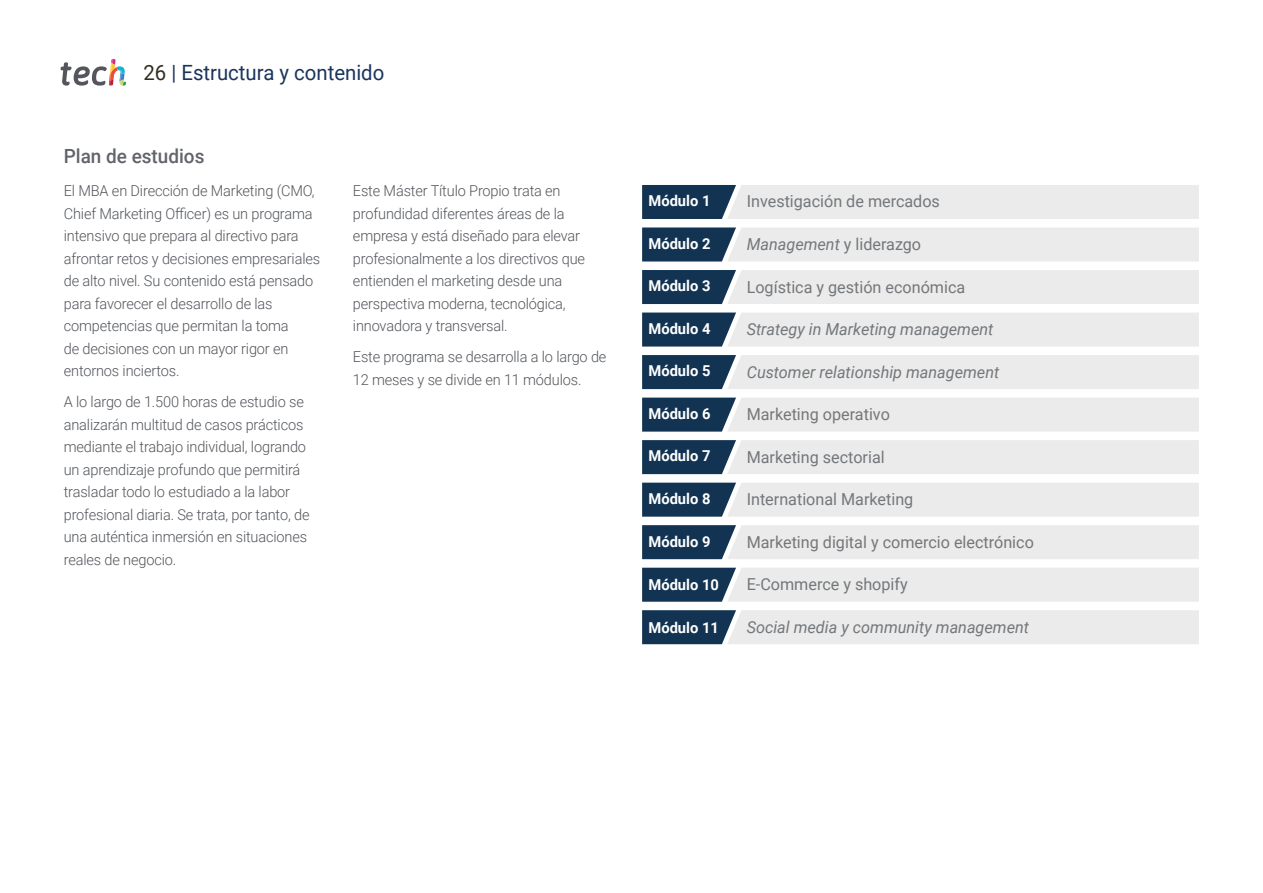
<style>
.page{position:relative;width:1263px;height:893px;background:#fff}
.page>*{position:absolute;margin:0;border:0;box-sizing:border-box;transform-origin:0 0}
.t1{font:21px "Roboto";color:#1a355c}
.t2{font:500 19.5px "Roboto";color:#61646a}
.t3{font:16.5px "Roboto";color:#74777b}
.t4{font:italic 16.5px "Roboto";color:#74777b}
.t5{font:300 15px/22.5px "Roboto";letter-spacing:-.01em;color:#52555b}
.t6{font:700 15px "Roboto";color:#fff}
.s1{color:#312e20}
.s2{font-style:normal}
</style>
<div class="page">
<svg style="left:61px;top:59px;width:65px;height:27px"></svg>
<svg style="left:642px;top:185px;width:557px;height:34px;background:#c8ced2"></svg>
<svg style="left:642px;top:355px;width:557px;height:34px;background:#c8ced2"></svg>
<svg style="left:642px;top:270px;width:557px;height:34px;background:#c8ced2"></svg>
<svg style="left:642px;top:440px;width:557px;height:34px;background:#c8ced2"></svg>
<svg style="left:642px;top:525px;width:557px;height:34px;background:#c8ced2"></svg>
<svg style="left:642px;top:227px;width:557px;height:34px;background:#c9cfd3"></svg>
<svg style="left:642px;top:398px;width:557px;height:34px;background:#c9cfd3"></svg>
<svg style="left:642px;top:313px;width:557px;height:34px;background:#c9cfd3"></svg>
<svg style="left:642px;top:483px;width:557px;height:34px;background:#c9ced2"></svg>
<svg style="left:642px;top:568px;width:557px;height:34px;background:#c9ced2"></svg>
<svg style="left:642px;top:610px;width:557px;height:34px;background:#c8ced2"></svg>
<h1 class="t1" style="left:144px;top:57px;width:242px"><span class="s1">26</span> | Estructura y contenido</h1>
<h2 class="t2" style="left:64px;top:143px;width:142px">Plan de estudios</h2>
<p class="t5" style="left:64px;top:179px;width:258px">El MBA en Dirección de Marketing (CMO, Chief Marketing Officer) es un programa intensivo que prepara al directivo para afrontar retos y decisiones empresariales de alto nivel. Su contenido está pensado para favorecer el desarrollo de las competencias que permitan la toma<br>de decisiones con un mayor rigor en entornos inciertos.</p>
<p class="t5" style="left:64px;top:390px;width:247px">A lo largo de 1.500 horas de estudio se analizarán multitud de casos prácticos mediante el trabajo individual, logrando un aprendizaje profundo que permitirá trasladar todo lo estudiado a la labor profesional diaria. Se trata, por tanto, de una auténtica inmersión en situaciones reales de negocio.</p>
<p class="t5" style="left:353px;top:179px;width:234px">Este Máster Título Propio trata en profundidad diferentes áreas de la empresa y está diseñado para elevar profesionalmente a los directivos que entienden el marketing desde una perspectiva moderna, tecnológica, innovadora y transversal.</p>
<p class="t5" style="left:353px;top:345px;width:255px">Este programa se desarrolla a lo largo de<br>12 meses y se divide en 11 módulos.</p>
<p class="t6" style="left:648px;top:190px;width:63px">Módulo 1</p>
<p class="t3" style="left:747px;top:190px;width:195px">Investigación de mercados</p>
<p class="t6" style="left:648px;top:233px;width:63px">Módulo 2</p>
<p class="t4" style="left:747px;top:233px;width:176px">Management <span class="s2">y liderazgo</span></p>
<p class="t6" style="left:648px;top:276px;width:63px">Módulo 3</p>
<p class="t3" style="left:747px;top:275px;width:220px">Logística y gestión económica</p>
<p class="t6" style="left:648px;top:318px;width:63px">Módulo 4</p>
<p class="t4" style="left:747px;top:318px;width:248px">Strategy in Marketing management</p>
<p class="t6" style="left:648px;top:361px;width:63px">Módulo 5</p>
<p class="t4" style="left:747px;top:360px;width:254px">Customer relationship management</p>
<p class="t6" style="left:648px;top:403px;width:63px">Módulo 6</p>
<p class="t3" style="left:747px;top:403px;width:145px">Marketing operativo</p>
<p class="t6" style="left:648px;top:446px;width:63px">Módulo 7</p>
<p class="t3" style="left:747px;top:445px;width:140px">Marketing sectorial</p>
<p class="t6" style="left:648px;top:488px;width:63px">Módulo 8</p>
<p class="t3" style="left:747px;top:488px;width:168px">International Marketing</p>
<p class="t6" style="left:648px;top:531px;width:63px">Módulo 9</p>
<p class="t3" style="left:747px;top:530px;width:289px">Marketing digital y comercio electrónico</p>
<p class="t6" style="left:648px;top:574px;width:72px">Módulo 10</p>
<p class="t6" style="left:648px;top:617px;width:72px">Módulo 11</p>
<p class="t3" style="left:747px;top:573px;width:163px">E-Commerce y shopify</p>
<p class="t4" style="left:747px;top:615px;width:284px">Social media y community management</p>
</div>
